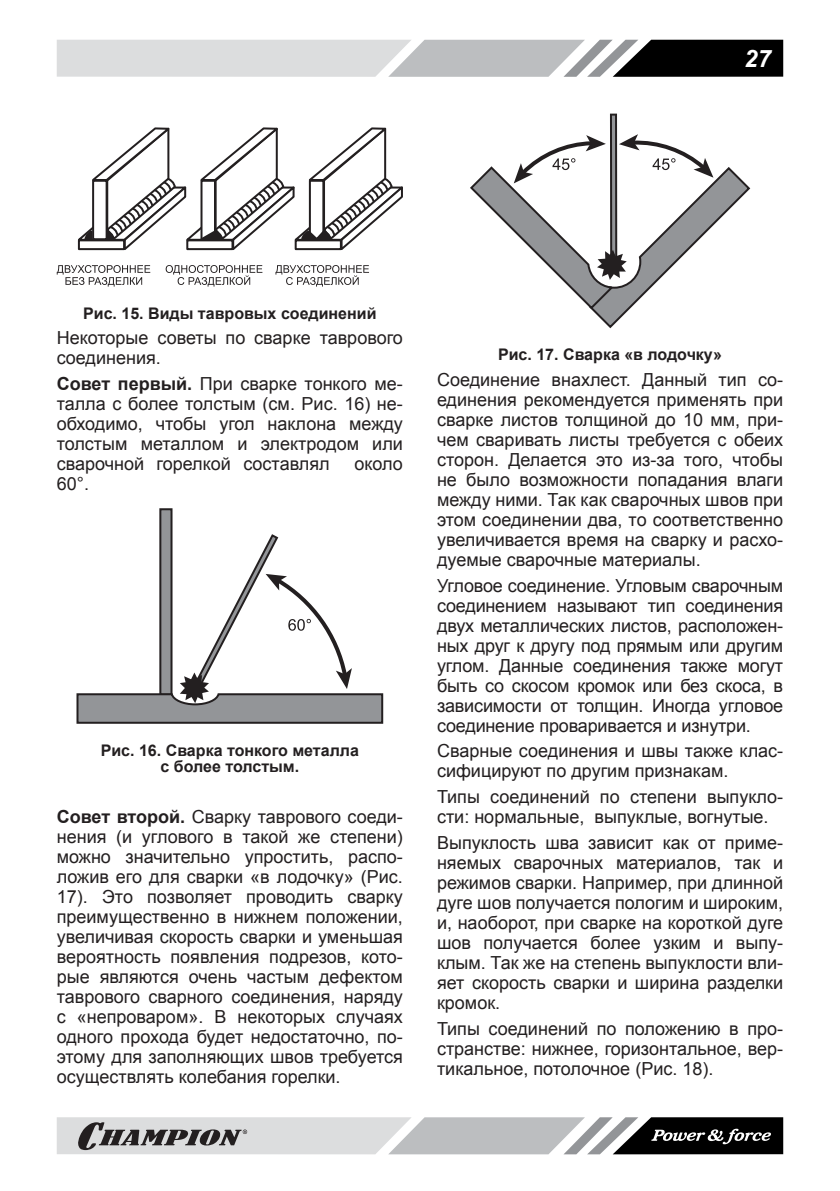
<style>
.page{position:relative;width:840px;height:1191px;background:#fff}
.page>*{position:absolute;margin:0;border:0;box-sizing:border-box;transform-origin:0 0}
.t1{font:italic 700 24px "Arial";color:#fff}
.t2{font:18px/20px "Arial";color:#231f20;text-align:justify}
.t3{font:700 16px/16px "Arial";color:#231f20;text-align:center}
.s1{font-weight:700}
</style>
<div class="page">
<svg style="left:57px;top:40px;width:725px;height:37px;background:#a7a8a9"></svg>
<svg style="left:57px;top:1117px;width:725px;height:37px;background:#a1a2a3"></svg>
<svg style="left:77px;top:127px;width:326px;height:124px"></svg>
<svg style="left:165px;top:265px;width:97px;height:21px"></svg>
<svg style="left:57px;top:265px;width:93px;height:21px"></svg>
<svg style="left:275px;top:265px;width:94px;height:21px"></svg>
<svg style="left:76px;top:508px;width:308px;height:216px"></svg>
<svg style="left:470px;top:113px;width:281px;height:216px"></svg>
<h1 class="t1" style="left:743px;top:44px;width:28px">27</h1>
<p class="t3" style="left:83px;top:305px;width:295px">рис. 15. виды тавровых соединений</p>
<p class="t2" style="left:57px;top:328px;width:347px">некоторые советы по сварке таврового соединения.</p>
<p class="t2" style="left:57px;top:374px;width:347px"><span class="s1">Совет первый.</span> при сварке тонкого ме&shy;талла с более толстым (см. рис. 16) не&shy;обходимо, чтобы угол наклона между толстым металлом и электродом или сварочной горелкой составлял</p>
<p class="t2" style="left:354px;top:454px;width:50px">около</p>
<p class="t2" style="left:57px;top:474px;width:34px">60°.</p>
<p class="t3" style="left:101px;top:742px;width:259px">рис. 16. Сварка тонкого металла с более толстым.</p>
<p class="t2" style="left:57px;top:807px;width:347px"><span class="s1">Совет второй.</span> сварку таврового соеди&shy;нения (и углового в такой же степени) можно значительно упростить, распо&shy;ложив его для сварки «в лодочку» (рис.<br>17). это позволяет проводить сварку преимущественно в нижнем положении, увеличивая скорость сварки и уменьшая вероятность появления подрезов, кото&shy;рые являются очень частым дефектом таврового сварного соединения, наряду с «непроваром». в некоторых случаях одного прохода будет недостаточно, по&shy;этому для заполняющих швов требуется осуществлять колебания горелки.</p>
<p class="t3" style="left:497px;top:347px;width:225px">рис. 17. Сварка «в лодочку»</p>
<p class="t2" style="left:437px;top:370px;width:347px">соединение внахлест. Данный тип со&shy;единения рекомендуется применять при сварке листов толщиной до 10 мм, при&shy;чем сваривать листы требуется с обеих сторон. Делается это из-за того, чтобы не было возможности попадания влаги между ними. Так как сварочных швов при этом соединении два, то соответственно увеличивается время на сварку и расхо&shy;дуемые сварочные материалы.</p>
<p class="t2" style="left:437px;top:575px;width:347px">Угловое соединение. Угловым сварочным соединением называют тип соединения двух металлических листов, расположен&shy;ных друг к другу под прямым или другим углом. Данные соединения также могут быть со скосом кромок или без скоса, в зависимости от толщин. иногда угловое соединение проваривается и изнутри.</p>
<p class="t2" style="left:437px;top:741px;width:347px">сварные соединения и швы также клас&shy;сифицируют по другим признакам.</p>
<p class="t2" style="left:437px;top:787px;width:347px">Типы соединений по степени выпукло&shy;сти: нормальные, выпуклые, вогнутые.</p>
<p class="t2" style="left:437px;top:832px;width:347px">выпуклость шва зависит как от приме&shy;няемых сварочных материалов, так и режимов сварки. например, при длинной дуге шов получается пологим и широким, и, наоборот, при сварке на короткой дуге шов получается более узким и выпу&shy;клым. Так же на степень выпуклости вли&shy;яет скорость сварки и ширина разделки кромок.</p>
<p class="t2" style="left:437px;top:1018px;width:347px">Типы соединений по положению в про&shy;странстве: нижнее, горизонтальное, вер&shy;тикальное, потолочное (рис. 18).</p>
</div>
